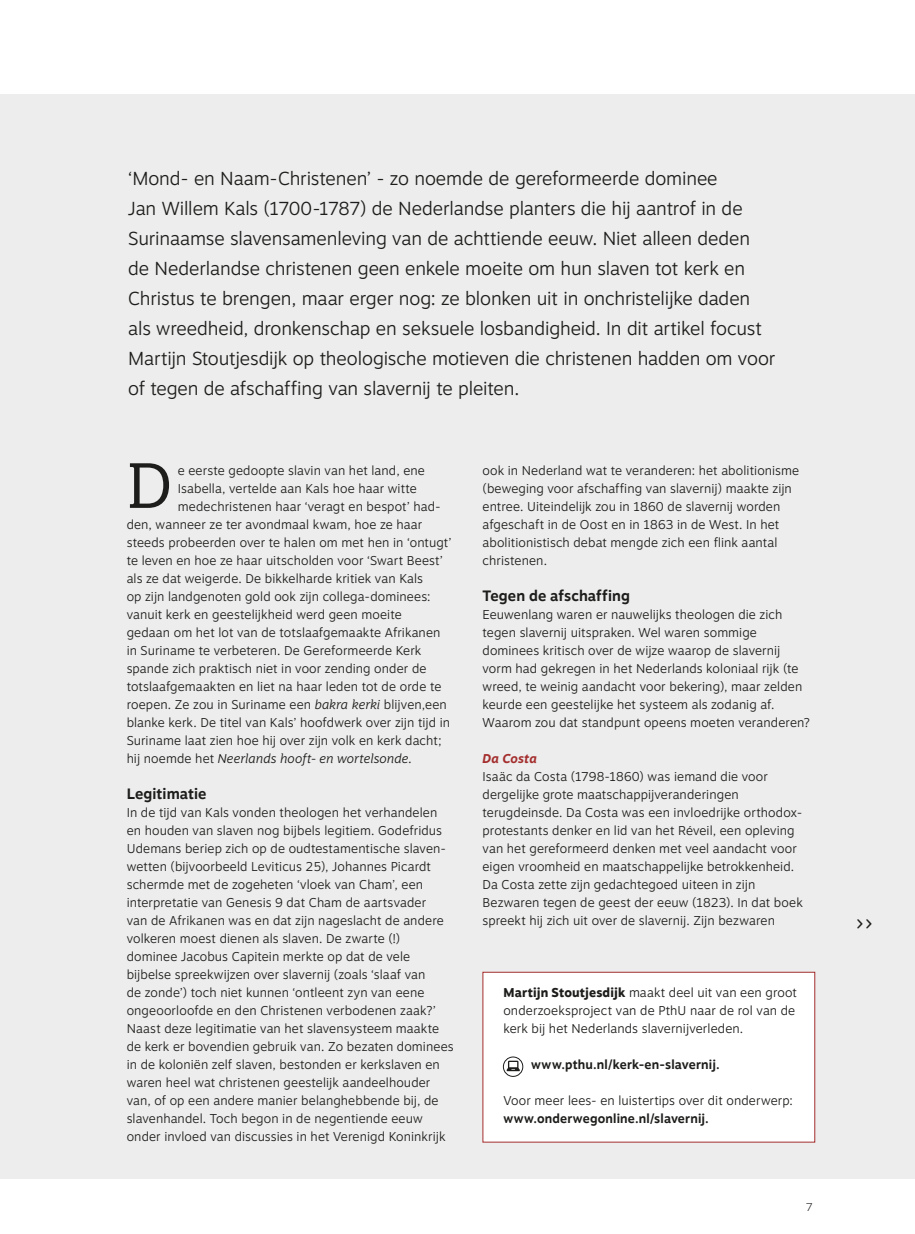
<style>
.page{position:relative;width:915px;height:1234px;background:#fff}
.page>*{position:absolute;margin:0;border:0;box-sizing:border-box;transform-origin:0 0}
.t1{font:61.95px "Quatro Slab";color:#1d1d1b}
.t2{font:300 18.75px/30px "Motiva Sans";letter-spacing:-.005em;color:#1d1d1b}
.t3{font:700 15px "Motiva Sans";letter-spacing:.01em;color:#1d1d1b}
.t4{font:300 12.75px/18px "Motiva Sans";letter-spacing:.01em;color:#1d1d1b}
.t5{font:700 12.75px "Motiva Sans";letter-spacing:.015em;color:#1d1d1b}
.t6{font:italic 300 12.75px "Motiva Sans";letter-spacing:.005em;color:#1d1d1b}
.t7{font:italic 700 12.75px "Motiva Sans";letter-spacing:.01em;color:#a42e2e}
.t8{font:100 11.25px "Motiva Sans";color:#1d1d1b}
.s1{font-style:italic}
.s2{font-style:normal}
.s3{font-weight:800}
</style>
<div class="page">
<div style="left:0;top:94px;width:914px;height:1084px;background:#ededed"></div>
<div style="left:482px;top:971px;width:332px;height:171px;background:#fff;border:1px solid #a42e2e"></div>
<div style="left:503px;top:1056px;width:20px;height:20px;border:1px solid #1d1d1b;border-radius:50%"></div>
<svg style="left:506px;top:1060px;width:13px;height:10px"></svg>
<p class="t2" style="left:128px;top:163px;width:648px">‘Mond- en Naam-Christenen’ - zo noemde de gereformeerde dominee<br>Jan Willem Kals (1700-1787) de Nederlandse planters die hij aantrof in de Surinaamse slavensamenleving van de achttiende eeuw. Niet alleen deden de Nederlandse christenen geen enkele moeite om hun slaven tot kerk en Christus te brengen, maar erger nog: ze blonken uit in onchristelijke daden als wreedheid, dronkenschap en seksuele losbandigheid. In dit artikel focust Martijn Stoutjesdijk op theologische motieven die christenen hadden om voor of tegen de afschaffing van slavernij te pleiten.</p>
<h1 class="t1" style="left:127px;top:446px;width:47px">D</h1>
<p class="t4" style="left:178px;top:461px;width:248px">e eerste gedoopte slavin van het land, ene</p>
<p class="t4" style="left:178px;top:479px;width:240px">Isabella, vertelde aan Kals hoe haar witte</p>
<p class="t4" style="left:178px;top:497px;width:264px">medechristenen haar ‘veragt en bespot’ had-</p>
<p class="t4" style="left:127px;top:515px;width:297px">den, wanneer ze ter avondmaal kwam, hoe ze haar</p>
<p class="t4" style="left:127px;top:533px;width:326px">steeds probeerden over te halen om met hen in ‘ontugt’</p>
<p class="t4" style="left:127px;top:551px;width:317px">te leven en hoe ze haar uitscholden voor ‘Swart Beest’</p>
<p class="t4" style="left:127px;top:569px;width:298px">als ze dat weigerde. De bikkelharde kritiek van Kals</p>
<p class="t4" style="left:127px;top:587px;width:305px">op zijn landgenoten gold ook zijn collega-dominees:</p>
<p class="t4" style="left:127px;top:605px;width:276px">vanuit kerk en geestelijkheid werd geen moeite</p>
<p class="t4" style="left:127px;top:623px;width:315px">gedaan om het lot van de totslaafgemaakte Afrikanen</p>
<p class="t4" style="left:127px;top:641px;width:296px">in Suriname te verbeteren. De Gereformeerde Kerk</p>
<p class="t4" style="left:127px;top:659px;width:301px">spande zich praktisch niet in voor zending onder de</p>
<p class="t4" style="left:127px;top:677px;width:316px">totslaafgemaakten en liet na haar leden tot de orde te</p>
<p class="t4" style="left:127px;top:695px;width:321px">roepen. Ze zou in Suriname een <span class="s1">bakra kerki</span> blijven,een</p>
<p class="t4" style="left:127px;top:713px;width:325px">blanke kerk. De titel van Kals’ hoofdwerk over zijn tijd in</p>
<p class="t4" style="left:127px;top:731px;width:316px">Suriname laat zien hoe hij over zijn volk en kerk dacht;</p>
<p class="t6" style="left:127px;top:749px;width:287px"><span class="s2">hij noemde het</span> Neerlands hooft- en wortelsonde.</p>
<p class="t3" style="left:127px;top:782px;width:81px">Legitimatie</p>
<p class="t4" style="left:127px;top:803px;width:328px">In de tijd van Kals vonden theologen het verhandelen en houden van slaven nog bijbels legitiem. Godefridus Udemans beriep zich op de oudtestamentische slaven&shy;wetten (bijvoorbeeld Leviticus 25), Johannes Picardt schermde met de zogeheten ‘vloek van Cham’, een interpretatie van Genesis 9 dat Cham de aartsvader<br>van de Afrikanen was en dat zijn nageslacht de andere volkeren moest dienen als slaven. De zwarte (!) dominee Jacobus Capitein merkte op dat de vele bijbelse spreekwijzen over slavernij (zoals ‘slaaf van<br>de zonde’) toch niet kunnen ‘ontleent zyn van eene ongeoorloofde en den Christenen verbodenen zaak?’ Naast deze legitimatie van het slavensysteem maakte de kerk er bovendien gebruik van. Zo bezaten dominees in de koloniën zelf slaven, bestonden er kerkslaven en waren heel wat christenen geestelijk aandeelhouder van, of op een andere manier belanghebbende bij, de slavenhandel. Toch begon in de negentiende eeuw onder invloed van discussies in het Verenigd Koninkrijk</p>
<p class="t4" style="left:482px;top:461px;width:318px">ook in Nederland wat te veranderen: het abolitionisme (beweging voor afschaffing van slavernij) maakte zijn entree. Uiteindelijk zou in 1860 de slavernij worden afgeschaft in de Oost en in 1863 in de West. In het abolitionistisch debat mengde zich een flink aantal christenen.</p>
<p class="t3" style="left:482px;top:584px;width:149px">Tegen de afschaffing</p>
<p class="t4" style="left:482px;top:605px;width:329px">Eeuwenlang waren er nauwelijks theologen die zich tegen slavernij uitspraken. Wel waren sommige dominees kritisch over de wijze waarop de slavernij vorm had gekregen in het Nederlands koloniaal rijk (te wreed, te weinig aandacht voor bekering), maar zelden keurde een geestelijke het systeem als zodanig af.<br>Waarom zou dat standpunt opeens moeten veranderen?</p>
<p class="t7" style="left:482px;top:749px;width:56px">Da Costa</p>
<p class="t4" style="left:482px;top:767px;width:322px">Isaäc da Costa (1798-1860) was iemand die voor dergelijke grote maatschappijveranderingen terugdeinsde. Da Costa was een invloedrijke orthodox&shy;protestants denker en lid van het Réveil, een opleving van het gereformeerd denken met veel aandacht voor eigen vroomheid en maatschappelijke betrokkenheid.<br>Da Costa zette zijn gedachtegoed uiteen in zijn Bezwaren tegen de geest der eeuw (1823). In dat boek spreekt hij zich uit over de slavernij. Zijn bezwaren</p>
<p class="t4" style="left:503px;top:983px;width:295px"><span class="s3">Martijn Stoutjesdijk</span> maakt deel uit van een groot onderzoeksproject van de PthU naar de rol van de kerk bij het Nederlands slavernijverleden.</p>
<p class="t5" style="left:531px;top:1055px;width:190px">www.pthu.nl/kerk-en-slavernij.</p>
<p class="t4" style="left:503px;top:1091px;width:291px">Voor meer lees- en luistertips over dit onderwerp:</p>
<p class="t5" style="left:503px;top:1109px;width:207px">www.onderwegonline.nl/slavernij.</p>
<p class="t8" style="left:806px;top:1198px;width:8px">7</p>
</div>
